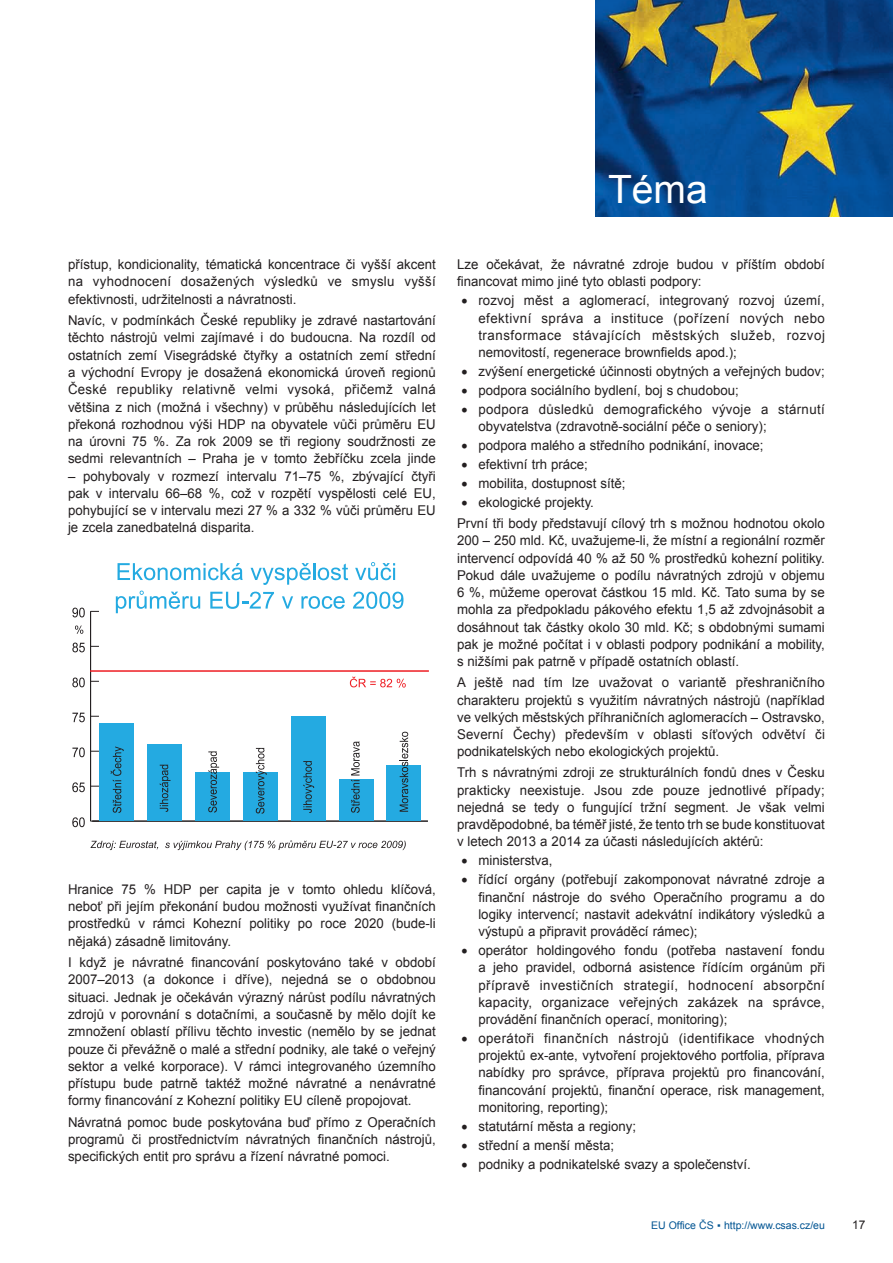
<style>
.page{position:relative;width:893px;height:1263px;background:#fff}
.page>*{position:absolute;margin:0;border:0;box-sizing:border-box;transform-origin:0 0}
.t1{font:39px "Arial";color:#fff}
.t2{font:13.5px/17.2px "Arial";color:#231f20;text-align:justify}
.t3{font:13.5px/17.2px "Arial";letter-spacing:.025em;color:#231f20}
.t4{font:12px "Arial";color:#231f20}
.t5{font:10.5px "Arial";color:#005492}
</style>
<div class="page">
<img style="left:595px;top:0;width:298px;height:217px">
<hr style="left:92px;top:821px;width:336px;height:1px;background:#231f20">
<svg style="left:72px;top:817px;width:13px;height:10px"></svg>
<svg style="left:72px;top:782px;width:13px;height:10px"></svg>
<svg style="left:72px;top:747px;width:13px;height:10px"></svg>
<svg style="left:72px;top:713px;width:13px;height:9px"></svg>
<svg style="left:72px;top:677px;width:13px;height:10px"></svg>
<svg style="left:72px;top:642px;width:13px;height:10px"></svg>
<svg style="left:72px;top:608px;width:13px;height:9px"></svg>
<hr style="left:90px;top:611px;width:1px;height:210px;background:#231f20">
<div style="left:99px;top:723px;width:34px;height:98px;background:#24aae1"></div>
<div style="left:147px;top:744px;width:34px;height:77px;background:#24aae1"></div>
<div style="left:195px;top:772px;width:34px;height:49px;background:#24aae1"></div>
<div style="left:243px;top:772px;width:34px;height:49px;background:#24aae1"></div>
<div style="left:291px;top:716px;width:34px;height:105px;background:#24aae1"></div>
<div style="left:339px;top:779px;width:34px;height:42px;background:#24aae1"></div>
<div style="left:387px;top:765px;width:34px;height:56px;background:#24aae1"></div>
<svg style="left:400px;top:732px;width:8px;height:80px"></svg>
<svg style="left:351px;top:741px;width:9px;height:72px"></svg>
<svg style="left:303px;top:761px;width:11px;height:52px"></svg>
<svg style="left:256px;top:748px;width:11px;height:66px"></svg>
<svg style="left:208px;top:751px;width:11px;height:61px"></svg>
<svg style="left:160px;top:765px;width:11px;height:47px"></svg>
<svg style="left:111px;top:746px;width:13px;height:67px"></svg>
<svg style="left:118px;top:563px;width:125px;height:17px"></svg>
<svg style="left:251px;top:563px;width:97px;height:22px"></svg>
<svg style="left:355px;top:562px;width:40px;height:18px"></svg>
<svg style="left:116px;top:591px;width:84px;height:22px"></svg>
<svg style="left:210px;top:592px;width:64px;height:17px"></svg>
<svg style="left:282px;top:596px;width:11px;height:12px"></svg>
<svg style="left:301px;top:596px;width:44px;height:13px"></svg>
<svg style="left:353px;top:592px;width:50px;height:17px"></svg>
<svg style="left:91px;top:841px;width:67px;height:9px"></svg>
<svg style="left:165px;top:840px;width:241px;height:10px"></svg>
<svg style="left:75px;top:625px;width:8px;height:9px"></svg>
<hr style="left:90px;top:671px;width:339px;height:1px;background:#ee1d23">
<svg style="left:350px;top:677px;width:56px;height:10px"></svg>
<h1 class="t1" style="left:608px;top:163px;width:101px">Téma</h1>
<p class="t2" style="left:68px;top:256px;width:369px">přístup, kondicionality, tématická koncentrace či vyšší akcent na vyhodnocení dosažených výsledků ve smyslu vyšší efektivnosti, udržitelnosti a návratnosti.</p>
<p class="t2" style="left:68px;top:312px;width:369px">Navíc, v podmínkách České republiky je zdravé nastartování těchto nástrojů velmi zajímavé i do budoucna. Na rozdíl od ostatních zemí Visegrádské čtyřky a ostatních zemí střední a východní Evropy je dosažená ekonomická úroveň regionů České republiky relativně velmi vysoká, přičemž valná většina z nich (možná i všechny) v průběhu následujících let překoná rozhodnou výši HDP na obyvatele vůči průměru EU na úrovni 75 %. Za rok 2009 se tři regiony soudržnosti ze sedmi relevantních – Praha je v tomto žebříčku zcela jinde</p>
<p class="t2" style="left:68px;top:467px;width:369px">– pohybovaly v rozmezí intervalu 71–75 %, zbývající čtyři pak v intervalu 66–68 %, což v rozpětí vyspělosti celé EU, pohybující se v intervalu mezi 27 % a 332 % vůči průměru EU je zcela zanedbatelná disparita.</p>
<p class="t2" style="left:68px;top:881px;width:369px">Hranice 75 % HDP per capita je v tomto ohledu klíčová, neboť při jejím překonání budou možnosti využívat finančních prostředků v rámci Kohezní politiky po roce 2020 (bude-li nějaká) zásadně limitovány.</p>
<p class="t2" style="left:68px;top:954px;width:369px">I když je návratné financování poskytováno také v období 2007–2013 (a dokonce i dříve), nejedná se o obdobnou situaci. Jednak je očekáván výrazný nárůst podílu návratných zdrojů v porovnání s dotačními, a současně by mělo dojít ke zmnožení oblastí přílivu těchto investic (nemělo by se jednat pouze či převážně o malé a střední podniky, ale také o veřejný sektor a velké korporace). V rámci integrovaného územního přístupu bude patrně taktéž možné návratné a nenávratné formy financování z Kohezní politiky EU cíleně propojovat.</p>
<p class="t2" style="left:68px;top:1113px;width:369px">Návratná pomoc bude poskytována buď přímo z Operačních programů či prostřednictvím návratných finančních nástrojů, specifických entit pro správu a řízení návratné pomoci.</p>
<p class="t2" style="left:457px;top:256px;width:369px">Lze očekávat, že návratné zdroje budou v příštím období financovat mimo jiné tyto oblasti podpory:</p>
<p class="t2" style="left:478px;top:292px;width:348px;text-indent:-17px">• rozvoj měst a aglomerací, integrovaný rozvoj území, efektivní správa a instituce (pořízení nových nebo transformace stávajících městských služeb, rozvoj nemovitostí, regenerace brownfields apod.);</p>
<p class="t2" style="left:461px;top:363px;width:365px">• zvýšení energetické účinnosti obytných a veřejných budov;</p>
<p class="t2" style="left:461px;top:382px;width:279px">• podpora sociálního bydlení, boj s chudobou;</p>
<p class="t3" style="left:478px;top:401px;width:348px;text-indent:-17px">• podpora důsledků demografického vývoje a stárnutí obyvatelstva (zdravotně-sociální péče o seniory);</p>
<p class="t2" style="left:461px;top:437px;width:304px">• podpora malého a středního podnikání, inovace;</p>
<p class="t2" style="left:461px;top:456px;width:128px">• efektivní trh práce;</p>
<p class="t2" style="left:461px;top:475px;width:166px">• mobilita, dostupnost sítě;</p>
<p class="t2" style="left:457px;top:492px;width:369px;line-height:21.1px;text-indent:4px">• ekologické projekty.<br>První tři body představují cílový trh s možnou hodnotou okolo</p>
<p class="t2" style="left:457px;top:532px;width:369px">200 – 250 mld. Kč, uvažujeme-li, že místní a regionální rozměr intervencí odpovídá 40 % až 50 % prostředků kohezní politiky.<br>Pokud dále uvažujeme o podílu návratných zdrojů v objemu 6 %, můžeme operovat částkou 15 mld. Kč. Tato suma by se mohla za předpokladu pákového efektu 1,5 až zdvojnásobit a dosáhnout tak částky okolo 30 mld. Kč; s obdobnými sumami pak je možné počítat i v oblasti podpory podnikání a mobility, s nižšími pak patrně v případě ostatních oblastí.</p>
<p class="t2" style="left:457px;top:674px;width:369px">A ještě nad tím lze uvažovat o variantě přeshraničního charakteru projektů s využitím návratných nástrojů (například ve velkých městských příhraničních aglomeracích – Ostravsko, Severní Čechy) především v oblasti síťových odvětví či podnikatelských nebo ekologických projektů.</p>
<p class="t2" style="left:457px;top:764px;width:369px">Trh s návratnými zdroji ze strukturálních fondů dnes v Česku prakticky neexistuje. Jsou zde pouze jednotlivé případy; nejedná se tedy o fungující tržní segment. Je však velmi pravděpodobné, ba téměř jisté, že tento trh se bude konstituovat v letech 2013 a 2014 za účasti následujících aktérů:</p>
<p class="t2" style="left:461px;top:852px;width:93px">• ministerstva,</p>
<p class="t2" style="left:478px;top:871px;width:348px;text-indent:-17px">• řídící orgány (potřebují zakomponovat návratné zdroje a finanční nástroje do svého Operačního programu a do logiky intervencí; nastavit adekvátní indikátory výsledků a výstupů a připravit prováděcí rámec);</p>
<p class="t2" style="left:478px;top:942px;width:348px;text-indent:-17px">• operátor holdingového fondu (potřeba nastavení fondu a jeho pravidel, odborná asistence řídícím orgánům při přípravě investičních strategií, hodnocení absorpční kapacity, organizace veřejných zakázek na správce, provádění finančních operací, monitoring);</p>
<p class="t2" style="left:478px;top:1030px;width:348px;text-indent:-17px">• operátoři finančních nástrojů (identifikace vhodných projektů ex-ante, vytvoření projektového portfolia, příprava nabídky pro správce, příprava projektů pro financování, financování projektů, finanční operace, risk management, monitoring, reporting);</p>
<p class="t2" style="left:461px;top:1118px;width:176px">• statutární města a regiony;</p>
<p class="t2" style="left:461px;top:1137px;width:154px">• střední a menší města;</p>
<p class="t2" style="left:461px;top:1155px;width:291px">• podniky a podnikatelské svazy a společenství.</p>
<p class="t5" style="left:651px;top:1218px;width:175px">EU Office ČS ▪ http://www.csas.cz/eu</p>
<p class="t4" style="left:852px;top:1217px;width:15px">17</p>
</div>
